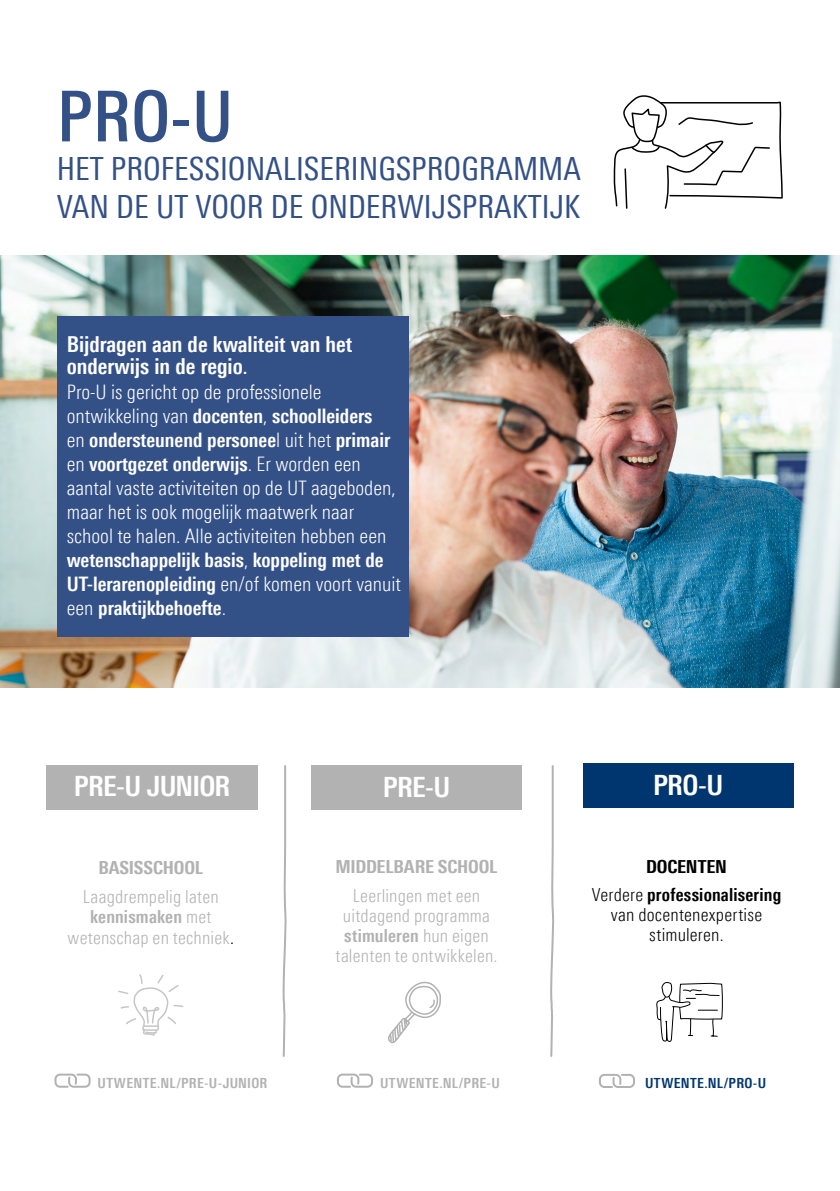
<style>
.page{position:relative;width:840px;height:1191px;background:#fff}
.page>*{position:absolute;margin:0;border:0;box-sizing:border-box;transform-origin:0 0}
.t1{font:500 70px "Linotype Univers 520 Cn";color:#345187}
.t2{font:32px/38.4px "Linotype Univers 420 Cn";color:#345187}
.t3{font:700 28px "Linotype Univers 620 Cn";letter-spacing:-.03em;color:#fff}
.t4{font:700 22px/22px "Linotype Univers 620 Cn";color:#fff}
.t5{font:300 20px/24px "Linotype Univers 320 Cn";color:#fff}
.t6{font:700 20px/24px "Linotype Univers 620 Cn";color:#fff}
.t7{font:300 18px/20px "Linotype Univers 320 Cn";letter-spacing:.01em;color:#b3b2b2;text-align:center}
.t8{font:700 18px "Linotype Univers 620 Cn";letter-spacing:.01em;color:#b3b2b2}
.t9{font:300 18px/20px "Linotype Univers 320 Cn";letter-spacing:.015em;color:#000;text-align:center}
.t10{font:800 18px "Linotype Univers 720 Cn";letter-spacing:-.01em;color:#b3b2b2}
.t11{font:700 18px "Linotype Univers 620 Cn";letter-spacing:.01em;color:#000}
.t12{font:800 18px "Linotype Univers 720 Cn";letter-spacing:-.005em;color:#000}
.t13{font:700 14px "Linotype Univers 620 Cn";letter-spacing:.02em;color:#b3b2b2}
.t14{font:700 14px "Linotype Univers 620 Cn";letter-spacing:.025em;color:#00366f}
.s1{font-size:20px}
.s2{font-family:"Linotype Univers 320 Cn";font-weight:300}
.s3{font-family:"Linotype Univers 620 Cn";font-weight:700}
.s4{color:#000}
</style>
<div class="page">
<div style="left:582px;top:764px;width:211px;height:44px;background:#00366f"></div>
<div style="left:47px;top:765px;width:211px;height:44px;background:#b3b2b2"></div>
<img style="left:0;top:255px;width:839px;height:432px">
<div style="left:57px;top:317px;width:351px;height:320px;background:#345187"></div>
<svg style="left:54px;top:1073px;width:37px;height:15px"></svg>
<svg style="left:337px;top:1073px;width:36px;height:15px"></svg>
<svg style="left:656px;top:982px;width:66px;height:60px"></svg>
<div style="left:311px;top:765px;width:210px;height:44px;background:#b3b2b2"></div>
<svg style="left:388px;top:981px;width:53px;height:63px"></svg>
<svg style="left:599px;top:1074px;width:36px;height:14px"></svg>
<svg style="left:118px;top:974px;width:66px;height:62px"></svg>
<svg style="left:282px;top:765px;width:5px;height:292px"></svg>
<svg style="left:550px;top:765px;width:5px;height:292px"></svg>
<svg style="left:613px;top:95px;width:170px;height:114px"></svg>
<h1 class="t1" style="left:57px;top:75px;width:178px">PRO-U</h1>
<h2 class="t2" style="left:57px;top:149px;width:525px">HET PROFESSIONALISERINGSPROGRAMMA<br>VAN DE UT VOOR DE ONDERWIJSPRAKTIJK</h2>
<p class="t4" style="left:67px;top:333px;width:287px">Bijdragen aan de kwaliteit van het onderwijs in de regio<span class="s1">.</span></p>
<p class="t5" style="left:67px;top:380px;width:256px">Pro-U is gericht op de professionele</p>
<p class="t6" style="left:67px;top:404px;width:325px"><span class="s2">ontwikkeling van</span> docenten<span class="s2">,</span> schoolleiders <span class="s2">en</span> ondersteunend personee<span class="s2">l uit het</span> primair <span class="s2">en</span> voortgezet onderwijs<span class="s2">. Er worden een</span></p>
<p class="t5" style="left:67px;top:476px;width:330px">aantal vaste activiteiten op de UT aageboden, maar het is ook mogelijk maatwerk naar school te halen. Alle activiteiten hebben een</p>
<p class="t6" style="left:67px;top:548px;width:318px">wetenschappelijk basis<span class="s2">,</span> koppeling met de</p>
<p class="t5" style="left:67px;top:572px;width:335px"><span class="s3">UT-lerarenopleiding</span> en/of komen voort vanuit</p>
<p class="t6" style="left:67px;top:596px;width:161px"><span class="s2">een</span> praktijkbehoefte<span class="s2">.</span></p>
<h3 class="t3" style="left:74px;top:769px;width:158px">PRE-U JUNIOR</h3>
<h3 class="t3" style="left:382px;top:770px;width:69px">PRE-U</h3>
<h3 class="t3" style="left:652px;top:768px;width:72px">PRO-U</h3>
<p class="t10" style="left:98px;top:857px;width:106px">BASISSCHOOL</p>
<p class="t7" style="left:83px;top:886px;width:137px">Laagdrempelig laten</p>
<p class="t8" style="left:90px;top:905px;width:123px">kennismaken <span class="s2">met</span></p>
<p class="t7" style="left:68px;top:927px;width:168px">wetenschap en techniek<span class="s4">.</span></p>
<p class="t10" style="left:335px;top:856px;width:163px">MIDDELBARE SCHOOL</p>
<p class="t7" style="left:343px;top:885px;width:149px">Leerlingen met een uitdagend programma</p>
<p class="t8" style="left:344px;top:924px;width:146px">stimuleren <span class="s2">hun eigen</span></p>
<p class="t7" style="left:335px;top:945px;width:163px">talenten te ontwikkelen.</p>
<p class="t12" style="left:645px;top:855px;width:82px">DOCENTEN</p>
<p class="t11" style="left:591px;top:884px;width:191px"><span class="s2">Verdere</span> professionalisering</p>
<p class="t9" style="left:610px;top:904px;width:153px">van docentenexpertise stimuleren.</p>
<p class="t13" style="left:98px;top:1074px;width:171px">UTWENTE.NL/PRE-U-JUNIOR</p>
<p class="t13" style="left:380px;top:1074px;width:121px">UTWENTE.NL/PRE-U</p>
<p class="t14" style="left:644px;top:1074px;width:123px">UTWENTE.NL/PRO-U</p>
</div>
